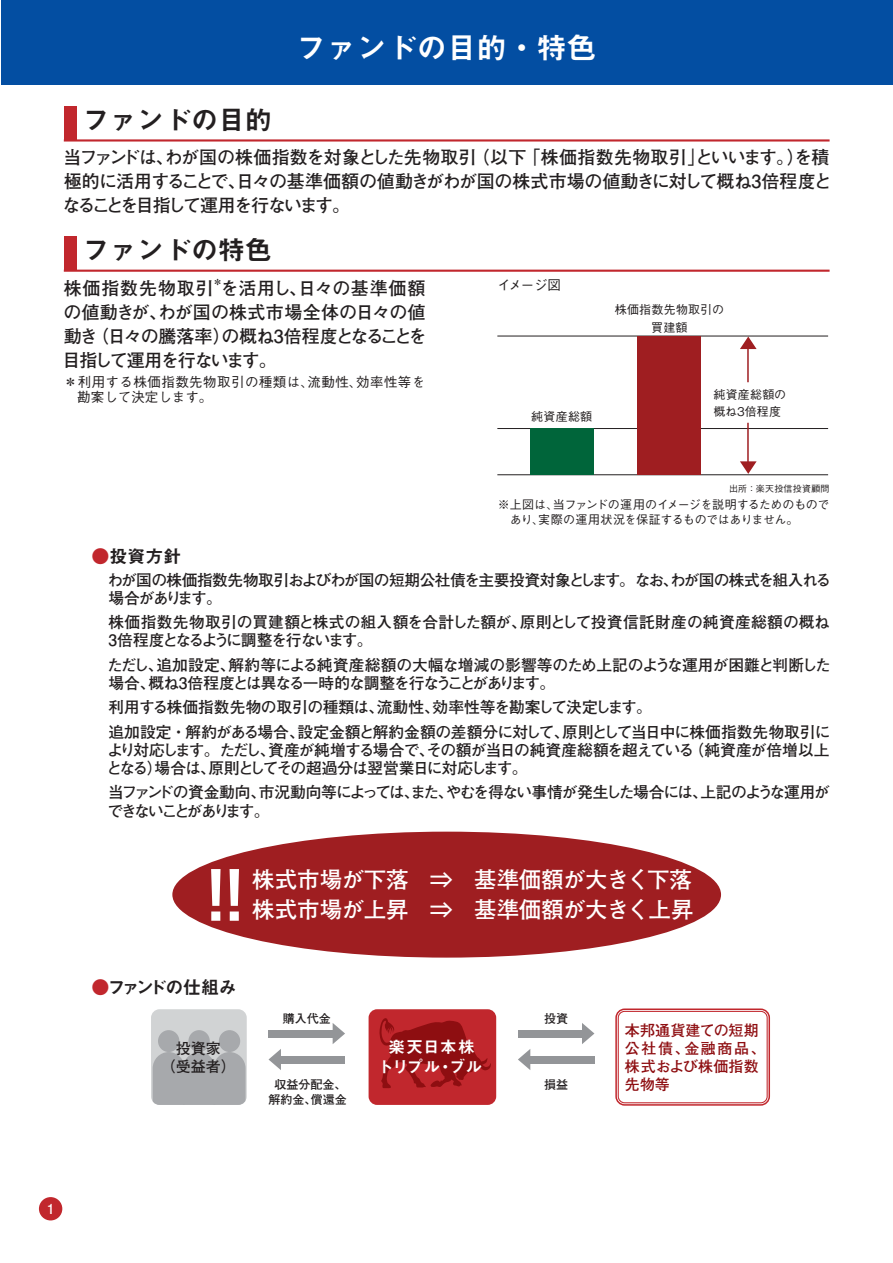
<style>
.page{position:relative;width:893px;height:1263px;background:#fff}
.page>*{position:absolute;margin:0;border:0;box-sizing:border-box;transform-origin:0 0}
.t1{font:65.55px "Shin Go Pro De Bold 90 pv RKSJ H";color:#fff}
.t2{font:30px "Midashi Go Pro MB31 90 pv RKSJ H";color:#fff}
.t3{font:27px "Midashi Go Pro MB31 90 pv RKSJ H";color:#231f20}
.t4{font:22.5px "Futo Go B101 Pro Bold 90 pv RKSJ H";letter-spacing:-.015em;color:#fff}
.t5{font:18px/24px "Futo Go B101 Pro Bold 90 pv RKSJ H";letter-spacing:-.045em;color:#231f20}
.t6{font:18px "Futo Go B101 Pro Bold 90 pv RKSJ H";letter-spacing:.045em;color:#231f20}
.t7{font:18px "Midashi Go Pro MB31 90 pv RKSJ H";letter-spacing:-.03em;color:#231f20}
.t8{font:16.5px/19.8px "Midashi Go Pro MB31 90 pv RKSJ H";letter-spacing:.02em;color:#fff;text-align:center}
.t9{font:15.75px/18px "Futo Go B101 Pro Bold 90 pv RKSJ H";letter-spacing:-.05em;color:#231f20}
.t10{font:15.75px/24.5px "Futo Go B101 Pro Bold 90 pv RKSJ H";letter-spacing:-.02em;color:#231f20}
.t11{font:15.75px/18px "Futo Go B101 Pro Bold 90 pv RKSJ H";color:#231f20}
.t12{font:15.75px/18px "Futo Go B101 Pro Bold 90 pv RKSJ H";letter-spacing:-.095em;color:#231f20}
.t13{font:15px/18px "Futo Go B101 Pro Bold 90 pv RKSJ H";letter-spacing:.01em;color:#8e0e11}
.t14{font:15px/18px "Futo Go B101 Pro Bold 90 pv RKSJ H";color:#231f20;text-align:center}
.t15{font:13.8px "Futo Go B101 Pro Bold 90 pv RKSJ H";color:#fff}
.t16{font:13.5px/15px "Gothic BBB Pro Medium 90 pv RKSJ H";letter-spacing:.03em;color:#231f20}
.t17{font:12px/15px "Gothic BBB Pro Medium 90 pv RKSJ H";letter-spacing:-.025em;color:#231f20}
.t18{font:12px/17.2px "Gothic BBB Pro Medium 90 pv RKSJ H";color:#231f20;text-align:center}
.t19{font:12px/15px "Futo Go B101 Pro Bold 90 pv RKSJ H";color:#231f20;text-align:center}
.t20{font:10.5px "Futo Go B101 Pro Bold 90 pv RKSJ H";color:#231f20}
.t21{font:9px "Gothic BBB Pro Medium 90 pv RKSJ H";letter-spacing:.03em;color:#231f20}
.s1{color:#c1272d}
</style>
<div class="page">
<div style="left:39px;top:1197px;width:23px;height:23px;background:#c1272d;border-radius:50%"></div>
<div style="left:1px;top:0;width:891px;height:85px;background:#034ea2"></div>
<div style="left:172px;top:832px;width:549px;height:126px;background:#9f1e21;border-radius:50%"></div>
<div style="left:268px;top:1030px;width:70px;height:7px;background:#939598"></div>
<svg style="left:332px;top:1023px;width:13px;height:21px"></svg>
<div style="left:275px;top:1056px;width:70px;height:7px;background:#939598"></div>
<svg style="left:268px;top:1049px;width:13px;height:21px"></svg>
<div style="left:518px;top:1030px;width:69px;height:7px;background:#939598"></div>
<svg style="left:582px;top:1023px;width:12px;height:21px"></svg>
<div style="left:525px;top:1056px;width:69px;height:7px;background:#939598"></div>
<svg style="left:518px;top:1049px;width:12px;height:21px"></svg>
<div style="left:368px;top:1009px;width:128px;height:96px;background:#c1272d;border-radius:9px"></div>
<svg style="left:379px;top:1018px;width:112px;height:70px"></svg>
<div style="left:151px;top:1009px;width:96px;height:96px;background:#d1d3d4;border-radius:9px"></div>
<div style="left:615px;top:1009px;width:155px;height:97px;border:2px solid #c1272d;border-radius:9px"></div>
<div style="left:617px;top:1011px;width:150px;height:92px;border:1px solid #c1272d;border-radius:6px"></div>
<div style="left:158px;top:1030px;width:21px;height:22px;background:#a7a9ac;border-radius:50%"></div>
<div style="left:219px;top:1030px;width:21px;height:22px;background:#a7a9ac;border-radius:50%"></div>
<div style="left:188px;top:1030px;width:22px;height:22px;background:#a7a9ac;border-radius:50%"></div>
<div style="left:153px;top:1052px;width:92px;height:53px;background:#a7a9ac"></div>
<div style="left:64px;top:106px;width:13px;height:34px;background:#c1272d"></div>
<hr style="left:64px;top:139px;width:765px;height:3px;background:#c1272d">
<div style="left:64px;top:237px;width:13px;height:34px;background:#c1272d"></div>
<hr style="left:64px;top:270px;width:765px;height:2px;background:#c1272d">
<svg style="left:740px;top:461px;width:16px;height:13px"></svg>
<hr style="left:747px;top:340px;width:1px;height:42px;background:#9f1e21">
<svg style="left:740px;top:337px;width:16px;height:12px"></svg>
<hr style="left:497px;top:474px;width:331px;height:1px;background:#231f20">
<hr style="left:497px;top:428px;width:331px;height:1px;background:#231f20">
<hr style="left:497px;top:336px;width:331px;height:1px;background:#231f20">
<hr style="left:747px;top:423px;width:1px;height:48px;background:#9f1e21">
<div style="left:530px;top:429px;width:63px;height:46px;background:#00653a"></div>
<div style="left:637px;top:336px;width:64px;height:139px;background:#9f1e21"></div>
<h3 class="t3" style="left:83px;top:110px;width:191px">ファンドの目的</h3>
<h2 class="t2" style="left:296px;top:36px;width:302px">ファンドの目的・特色</h2>
<p class="t5" style="left:63px;top:148px;width:770px">当ファンドは、わが国の株価指数を対象とした先物取引（以下「株価指数先物取引」といいます。）を積極的に活用することで、日々の基準価額の値動きがわが国の株式市場の値動きに対して概ね3倍程度となることを目指して運用を行ないます。</p>
<h3 class="t3" style="left:83px;top:240px;width:191px">ファンドの特色</h3>
<p class="t20" style="left:212px;top:279px;width:12px">＊</p>
<p class="t5" style="left:63px;top:303px;width:365px;text-align:justify">の値動きが、わが国の株式市場全体の日々の値動き（日々の騰落率）の概ね3倍程度となることを目指して運用を行ないます。</p>
<p class="t16" style="left:77px;top:377px;width:349px;text-indent:-14px">＊利用する株価指数先物取引の種類は、流動性、効率性等を勘案して決定します。</p>
<p class="t6" style="left:64px;top:282px;width:363px">株価指数先物取引を活用し、日々の基準価額</p>
<p class="t16" style="left:497px;top:279px;width:65px">イメージ図</p>
<p class="t18" style="left:531px;top:410px;width:62px">純資産総額</p>
<p class="t18" style="left:615px;top:303px;width:111px">株価指数先物取引の買建額</p>
<p class="t18" style="left:713px;top:388px;width:74px;text-align:left">純資産総額の概ね3倍程度</p>
<p class="t21" style="left:729px;top:485px;width:102px">出所：楽天投信投資顧問</p>
<p class="t17" style="left:509px;top:498px;width:321px;text-indent:-12px">※上図は、当ファンドの運用のイメージを説明するためのものであり、実際の運用状況を保証するものではありません。</p>
<p class="t7" style="left:91px;top:550px;width:91px"><span class="s1">●</span>投資方針</p>
<p class="t9" style="left:108px;top:573px;width:725px">わが国の株価指数先物取引およびわが国の短期公社債を主要投資対象とします。なお、わが国の株式を組入れる場合があります。</p>
<p class="t11" style="left:108px;top:616px;width:723px">株価指数先物取引の買建額と株式の組入額を合計した額が、原則として投資信託財産の純資産総額の概ね<br>3倍程度となるように調整を行ないます。</p>
<p class="t9" style="left:107px;top:658px;width:725px">ただし、追加設定、解約等による純資産総額の大幅な増減の影響等のため上記のような運用が困難と判断した場合、概ね3倍程度とは異なる一時的な調整を行なうことがあります。</p>
<p class="t10" style="left:108px;top:697px;width:723px">利用する株価指数先物の取引の種類は、流動性、効率性等を勘案して決定します。<br>追加設定・解約がある場合、設定金額と解約金額の差額分に対して、原則として当日中に株価指数先物取引に</p>
<p class="t9" style="left:107px;top:743px;width:724px">より対応します。ただし、資産が純増する場合で、その額が当日の純資産総額を超えている（純資産が倍増以上となる）場合は、原則としてその超過分は翌営業日に対応します。</p>
<p class="t12" style="left:108px;top:786px;width:723px">当ファンドの資金動向、市況動向等によっては、また、やむを得ない事情が発生した場合には、上記のような運用ができないことがあります。</p>
<h1 class="t1" style="left:204px;top:871px;width:44px">!!</h1>
<h3 class="t4" style="left:252px;top:871px;width:441px">株式市場が下落　⇒　基準価額が大きく下落</h3>
<h3 class="t4" style="left:252px;top:901px;width:443px">株式市場が上昇　⇒　基準価額が大きく上昇</h3>
<p class="t7" style="left:91px;top:980px;width:147px"><span class="s1">●</span>ファンドの仕組み</p>
<p class="t14" style="left:160px;top:1042px;width:77px">投資家<br>（受益者）</p>
<p class="t19" style="left:283px;top:1013px;width:49px">購入代金</p>
<p class="t19" style="left:268px;top:1078px;width:80px">収益分配金、解約金、償還金</p>
<p class="t8" style="left:377px;top:1039px;width:107px">楽天日本株トリプル・ブル</p>
<p class="t19" style="left:544px;top:1013px;width:25px">投資</p>
<p class="t19" style="left:544px;top:1078px;width:25px">損益</p>
<p class="t13" style="left:625px;top:1023px;width:142px">本邦通貨建ての短期公社債、金融商品、株式および株価指数先物等</p>
<p class="t15" style="left:47px;top:1204px;width:9px">1</p>
</div>
